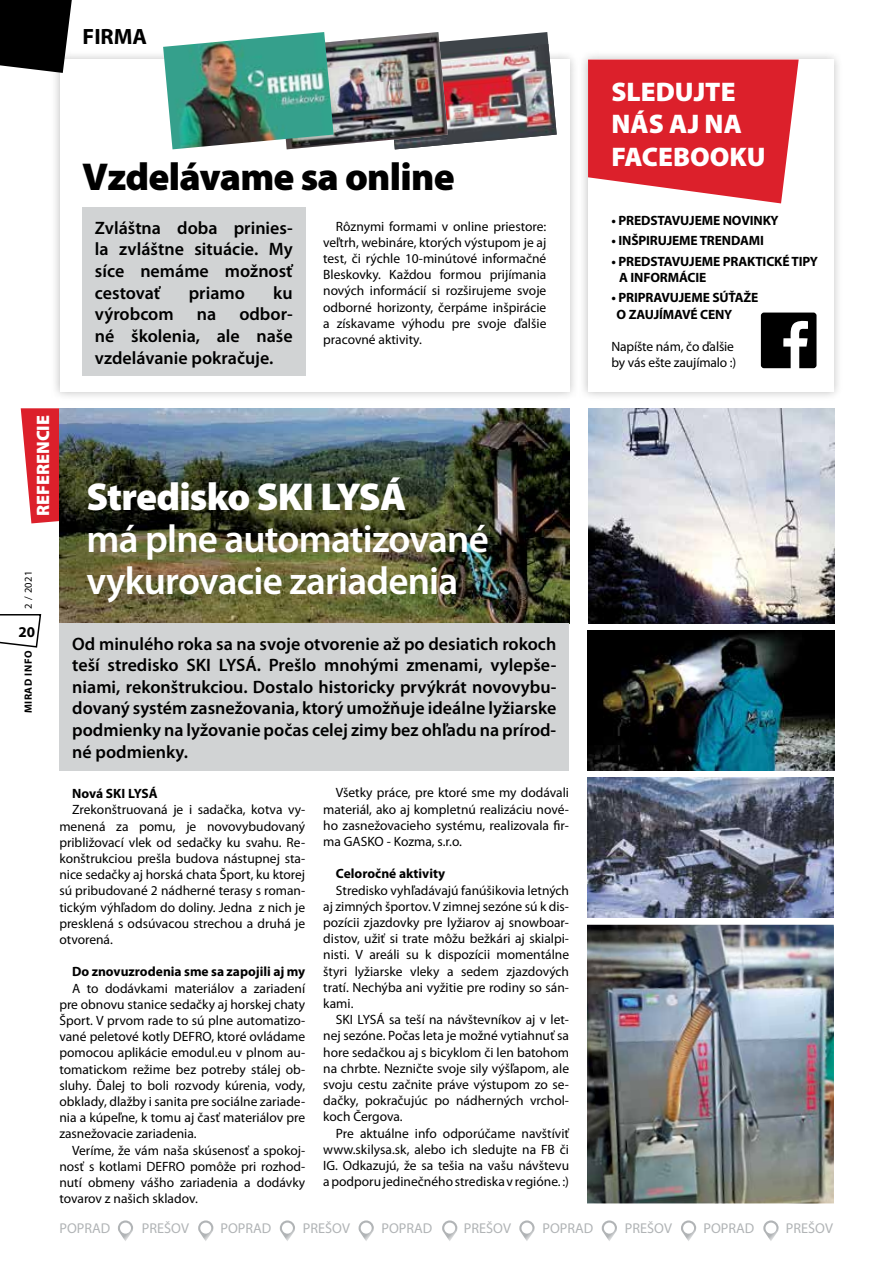
<style>
.page{position:relative;width:893px;height:1263px;background:#fff}
.page>*{position:absolute;margin:0;border:0;box-sizing:border-box;transform-origin:0 0}
.t1{font:600 39px/42px "Myriad Pro";letter-spacing:-.02em;color:#fff}
.t2{font:900 39px "Myriad Pro";letter-spacing:-.02em;color:#000}
.t3{font:900 39px "Myriad Pro";letter-spacing:-.02em;color:#fff}
.t4{font:900 27px/32.4px "Myriad Pro";color:#fff}
.t5{font:700 22.2px "Myriad Pro";color:#000}
.t6{font:600 18px/21.6px "Myriad Pro";color:#000;text-align:justify}
.t7{font:900 18px "Myriad Pro";color:#fff}
.t8{font:700 15px "Myriad Pro";color:#000}
.t9{font:14.25px "Myriad Pro";color:#b1b4b6}
.t10{font:13.5px/16.2px "Myriad Pro";color:#000;text-align:justify}
.t11{font:700 13.5px/16.2px "Myriad Pro";letter-spacing:-.01em;color:#000}
.t12{font:700 10.5px "Myriad Pro";letter-spacing:.05em;color:#000}
.t13{font:10.5px "Myriad Pro";color:#000}
</style>
<div class="page">
<svg style="left:0;top:614px;width:42px;height:34px"></svg>
<svg style="left:118px;top:1220px;width:15px;height:21px"></svg>
<svg style="left:198px;top:1220px;width:15px;height:21px"></svg>
<svg style="left:280px;top:1220px;width:15px;height:21px"></svg>
<svg style="left:359px;top:1220px;width:15px;height:21px"></svg>
<svg style="left:442px;top:1220px;width:15px;height:21px"></svg>
<svg style="left:519px;top:1220px;width:16px;height:21px"></svg>
<svg style="left:602px;top:1220px;width:15px;height:21px"></svg>
<svg style="left:681px;top:1220px;width:15px;height:21px"></svg>
<svg style="left:763px;top:1220px;width:16px;height:21px"></svg>
<svg style="left:21px;top:408px;width:39px;height:115px"></svg>
<div style="left:50px;top:50px;width:529px;height:352px;background:#000;opacity:.25"></div>
<div style="left:60px;top:60px;width:509px;height:332px;background:#fff"></div>
<img style="left:60px;top:408px;width:509px;height:215px">
<svg style="left:0;top:0;width:72px;height:73px"></svg>
<div style="left:578px;top:50px;width:266px;height:352px;background:#000;opacity:.25"></div>
<div style="left:588px;top:60px;width:246px;height:332px;background:#fff"></div>
<svg style="left:588px;top:60px;width:211px;height:143px"></svg>
<svg style="left:761px;top:313px;width:55px;height:55px"></svg>
<div style="left:60px;top:623px;width:509px;height:147px;background:#d1d3d4"></div>
<div style="left:82px;top:208px;width:223px;height:168px;background:#d1d3d4"></div>
<img style="left:587px;top:778px;width:247px;height:139px">
<img style="left:587px;top:925px;width:247px;height:278px">
<img style="left:448px;top:32px;width:109px;height:113px">
<img style="left:334px;top:32px;width:114px;height:117px">
<img style="left:163px;top:32px;width:171px;height:117px">
<img style="left:587px;top:631px;width:247px;height:139px">
<img style="left:588px;top:408px;width:246px;height:215px">
<h3 class="t5" style="left:83px;top:22px;width:66px">FIRMA</h3>
<h1 class="t2" style="left:82px;top:154px;width:374px">Vzdelávame sa online</h1>
<p class="t10" style="left:323px;top:218px;width:225px;text-indent:13px">Rôznymi formami v online priestore: veľtrh, webináre, ktorých výstupom je aj test, či rýchle 10-minútové informačné Bleskovky. Každou formou prijímania nových informácií si rozširujeme svoje odborné horizonty, čerpáme inšpirácie a získavame výhodu pre svoje ďalšie pracovné aktivity.</p>
<h3 class="t6" style="left:95px;top:217px;width:199px">Zvláštna doba prinies&shy;la zvláštne situácie. My síce nemáme možnosť cestovať</h3>
<h3 class="t6" style="left:189px;top:281px;width:58px">priamo</h3>
<h3 class="t6" style="left:273px;top:281px;width:21px">ku</h3>
<h3 class="t6" style="left:95px;top:303px;width:80px">výrobcom</h3>
<h3 class="t6" style="left:197px;top:303px;width:21px">na</h3>
<h3 class="t6" style="left:95px;top:303px;width:199px;text-indent:144px">odbor&shy;né školenia, ale naše vzdelávanie pokračuje.</h3>
<h2 class="t4" style="left:611px;top:76px;width:156px">SLEDUJTE<br>NÁS AJ NA<br>FACEBOOKU</h2>
<p class="t11" style="left:611px;top:212px;width:169px">• PREDSTAVUJEME NOVINKY</p>
<p class="t11" style="left:611px;top:232px;width:154px">• INŠPIRUJEME TRENDAMI</p>
<p class="t11" style="left:619px;top:253px;width:200px;text-indent:-8px">• PREDSTAVUJEME PRAKTICKÉ TIPY<br>A INFORMÁCIE</p>
<p class="t11" style="left:617px;top:289px;width:143px;text-indent:-5px">• PRIPRAVUJEME SÚŤAŽE<br>O ZAUJÍMAVÉ CENY</p>
<p class="t10" style="left:611px;top:338px;width:126px">Napíšte nám, čo ďalšie by vás ešte zaujímalo :)</p>
<h3 class="t7" style="left:33px;top:516px;width:102px;rotate:-90deg">REFERENCIE</h3>
<p class="t13" style="left:22px;top:609px;width:40px;rotate:-90deg">2 / 2021</p>
<p class="t8" style="left:18px;top:622px;width:18px">20</p>
<p class="t12" style="left:21px;top:713px;width:64px;rotate:-90deg">MIRAD INFO</p>
<h1 class="t3" style="left:86px;top:475px;width:321px">Stredisko SKI LYSÁ</h1>
<h1 class="t1" style="left:86px;top:517px;width:404px">má plne automatizované vykurovacie zariadenia</h1>
<p class="t6" style="left:72px;top:632px;width:486px">Od minulého roka sa na svoje otvorenie až po desiatich rokoch teší stredisko SKI LYSÁ. Prešlo mnohými zmenami, vylepše&shy;niami, rekonštrukciou. Dostalo historicky prvýkrát novovybu&shy;dovaný systém zasnežovania, ktorý umožňuje ideálne lyžiarske podmienky na lyžovanie počas celej zimy bez ohľadu na prírod&shy;né podmienky.</p>
<p class="t11" style="left:72px;top:785px;width:87px">Nová SKI LYSÁ</p>
<p class="t10" style="left:59px;top:801px;width:247px;text-indent:13px">Zrekonštruovaná je i sadačka, kotva vy&shy;menená za pomu, je novovybudovaný približovací vlek od sedačky ku svahu. Re&shy;konštrukciou prešla budova nástupnej sta&shy;nice sedačky aj horská chata Šport, ku ktorej sú pribudované 2 nádherné terasy s roman&shy;tickým výhľadom do doliny. Jedna z nich je presklená s odsúvacou strechou a druhá je otvorená.</p>
<p class="t11" style="left:72px;top:963px;width:235px">Do znovuzrodenia sme sa zapojili aj my</p>
<p class="t10" style="left:59px;top:980px;width:247px;text-indent:13px">A to dodávkami materiálov a zariadení pre obnovu stanice sedačky aj horskej chaty Šport. V prvom rade to sú plne automatizo&shy;vané peletové kotly DEFRO, ktoré ovládame pomocou aplikácie emodul.eu v plnom au&shy;tomatickom režime bez potreby stálej ob&shy;sluhy. Ďalej to boli rozvody kúrenia, vody, obklady, dlažby i sanita pre sociálne zariade&shy;nia a kúpeľne, k tomu aj časť materiálov pre zasnežovacie zariadenia.</p>
<p class="t10" style="left:59px;top:1142px;width:247px;text-indent:13px">Veríme, že vám naša skúsenosť a spokoj&shy;nosť s kotlami DEFRO pomôže pri rozhod&shy;nutí obmeny vášho zariadenia a dodávky tovarov z našich skladov.</p>
<p class="t10" style="left:323px;top:784px;width:247px;text-indent:13px">Všetky práce, pre ktoré sme my dodávali materiál, ako aj kompletnú realizáciu nové&shy;ho zasnežovacieho systému, realizovala fir&shy;ma GASKO - Kozma, s.r.o.</p>
<p class="t11" style="left:336px;top:865px;width:111px">Celoročné aktivity</p>
<p class="t10" style="left:323px;top:882px;width:247px;text-indent:13px">Stredisko vyhľadávajú fanúšikovia letných aj zimných športov. V zimnej sezóne sú k dis&shy;pozícii zjazdovky pre lyžiarov aj snowboar&shy;distov, užiť si trate môžu bežkári aj skialpi&shy;nisti. V areáli su k dispozícii momentálne štyri lyžiarske vleky a sedem zjazdových tratí. Nechýba ani vyžitie pre rodiny so sán&shy;kami.</p>
<p class="t10" style="left:323px;top:1011px;width:247px;text-indent:13px">SKI LYSÁ sa teší na návštevníkov aj v let&shy;nej sezóne. Počas leta je možné vytiahnuť sa hore sedačkou aj s bicyklom či len batohom na chrbte. Nezničte svoje sily výšľapom, ale svoju cestu začnite práve výstupom zo se&shy;dačky, pokračujúc po nádherných vrchol&shy;koch Čergova.</p>
<p class="t10" style="left:323px;top:1125px;width:247px;text-indent:13px">Pre aktuálne info odporúčame navštíviť www.skilysa.sk, alebo ich sledujte na FB či IG. Odkazujú, že sa tešia na vašu návštevu a podporu jedinečného strediska v regióne. :)</p>
<p class="t9" style="left:60px;top:1220px;width:52px">POPRAD</p>
<p class="t9" style="left:142px;top:1220px;width:49px">PREŠOV</p>
<p class="t9" style="left:221px;top:1220px;width:52px">POPRAD</p>
<p class="t9" style="left:303px;top:1220px;width:49px">PREŠOV</p>
<p class="t9" style="left:381px;top:1220px;width:52px">POPRAD</p>
<p class="t9" style="left:464px;top:1220px;width:49px">PREŠOV</p>
<p class="t9" style="left:542px;top:1220px;width:52px">POPRAD</p>
<p class="t9" style="left:625px;top:1220px;width:49px">PREŠOV</p>
<p class="t9" style="left:703px;top:1220px;width:52px">POPRAD</p>
<p class="t9" style="left:786px;top:1220px;width:49px">PREŠOV</p>
</div>
